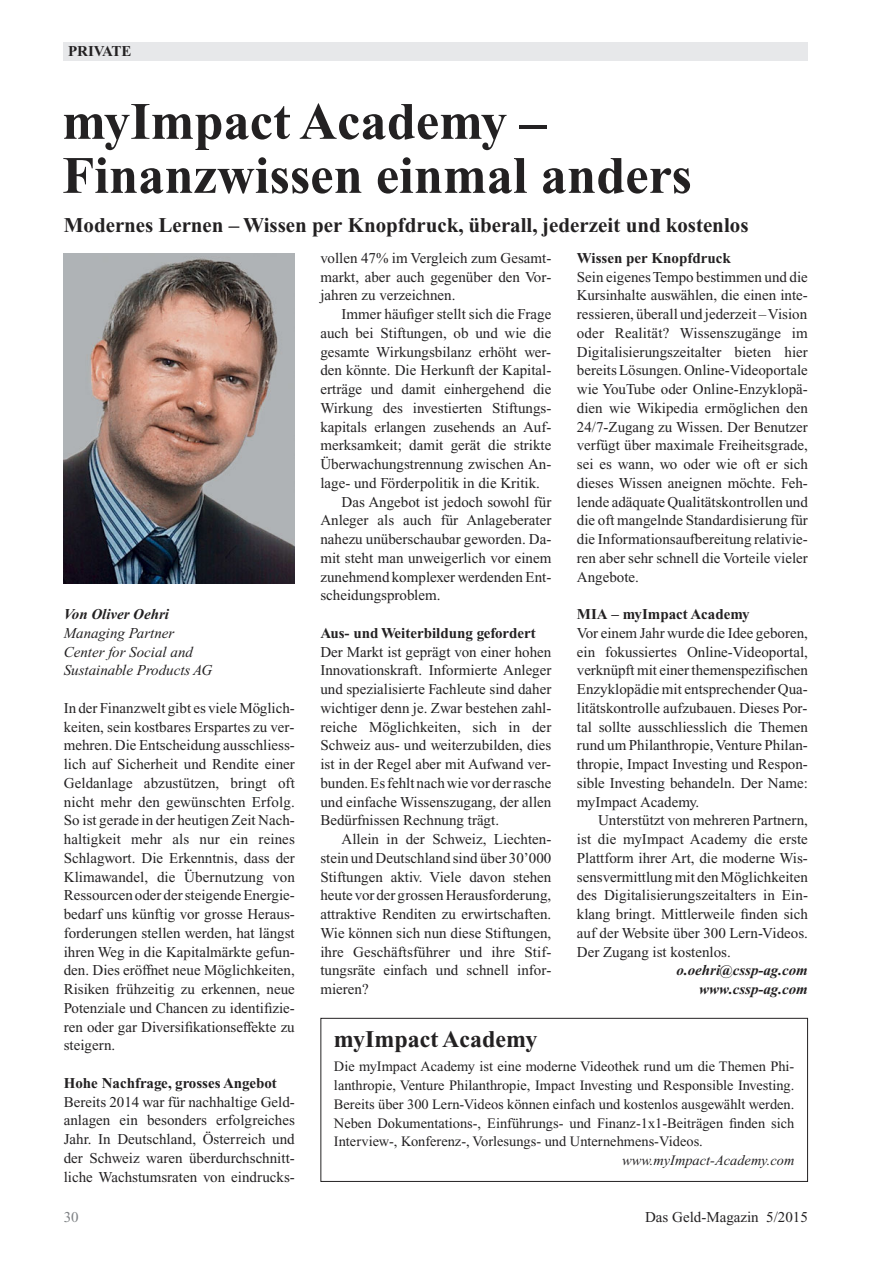
<style>
.page{position:relative;width:893px;height:1263px;background:#fff}
.page>*{position:absolute;margin:0;border:0;box-sizing:border-box;transform-origin:0 0}
.t1{font:700 52.5px/54px "Times New Roman PS Std";color:#232122}
.t2{font:700 24px "Times New Roman PS Std";color:#232122}
.t3{font:700 21px "Times New Roman PS Std";color:#232122}
.t4{font:15px/18.8px "Times New Roman PS Std";color:#232122;text-align:justify}
.t5{font:700 15px "Times New Roman PS Std";color:#232122}
.t6{font:italic 15px/18.8px "Times New Roman PS Std";color:#232122}
.t7{font:italic 700 15px/18.8px "Times New Roman PS Std";color:#232122;text-align:right}
.t8{font:15px "Times New Roman PS Std";color:#7f8285}
.t9{font:14.4px/18.8px "Times New Roman PS Std";color:#232122;text-align:justify}
.t10{font:italic 14.4px "Times New Roman PS Std";color:#232122}
</style>
<div class="page">
<div style="left:64px;top:43px;width:744px;height:18px;background:#e7e8ea"></div>
<div style="left:320px;top:1018px;width:488px;height:164px;border:1px solid #232122"></div>
<img style="left:64px;top:253px;width:231px;height:331px">
<p class="t5" style="left:68px;top:46px;width:65px">PrIVAte</p>
<h1 class="t1" style="left:62px;top:100px;width:631px">myImpact Academy –<br>Finanzwissen einmal anders</h1>
<h3 class="t3" style="left:64px;top:218px;width:686px">Modernes Lernen – Wissen per Knopfdruck, überall, jederzeit und kostenlos</h3>
<p class="t7" style="left:64px;top:606px;width:107px">Von Oliver Oehri</p>
<p class="t6" style="left:64px;top:625px;width:150px">Managing Partner<br>Center for Social and<br>Sustainable Products AG</p>
<p class="t4" style="left:64px;top:700px;width:233px">In der Finanzwelt gibt es viele Möglich&shy;keiten, sein kostbares Erspartes zu ver&shy;mehren. Die Entscheidung ausschliess&shy;lich auf Sicherheit und Rendite einer Geldanlage abzustützen, bringt oft nicht mehr den gewünschten Erfolg.<br>So ist gerade in der heutigen Zeit Nach&shy;haltigkeit mehr als nur ein reines Schlagwort. Die Erkenntnis, dass der Klimawandel, die Übernutzung von Ressourcen oder der steigende Energie&shy;bedarf uns künftig vor grosse Heraus&shy;forderungen stellen werden, hat längst ihren Weg in die Kapitalmärkte gefun&shy;den. Dies eröffnet neue Möglichkeiten, Risiken frühzeitig zu erkennen, neue Potenziale und Chancen zu identifizie&shy;ren oder gar Diversifikationseffekte zu steigern.</p>
<p class="t5" style="left:64px;top:1078px;width:215px">Hohe Nachfrage, grosses Angebot</p>
<p class="t4" style="left:64px;top:1093px;width:233px">Bereits 2014 war für nachhaltige Geld&shy;anlagen ein besonders erfolgreiches Jahr. In Deutschland, Österreich und der Schweiz waren überdurchschnitt - liche Wachstumsraten von eindrucks-</p>
<p class="t4" style="left:320px;top:250px;width:233px">vollen 47% im Vergleich zum Gesamt&shy;markt, aber auch gegenüber den Vor - jahren zu verzeichnen.</p>
<p class="t4" style="left:342px;top:306px;width:211px">Immer häufiger stellt sich die Frage</p>
<p class="t4" style="left:320px;top:325px;width:233px">auch bei Stiftungen, ob und wie die</p>
<p class="t4" style="left:320px;top:343px;width:232px">gesamte Wirkungsbilanz erhöht wer-</p>
<p class="t4" style="left:320px;top:362px;width:233px">den könnte. Die Herkunft der Kapital-</p>
<p class="t4" style="left:320px;top:381px;width:233px">erträge und damit einhergehend die</p>
<p class="t4" style="left:320px;top:400px;width:233px">Wirkung des investierten Stiftungs -</p>
<p class="t4" style="left:320px;top:418px;width:233px">kapitals erlangen zusehends an Auf-</p>
<p class="t4" style="left:320px;top:437px;width:233px">merksamkeit; damit gerät die strikte</p>
<p class="t4" style="left:320px;top:456px;width:233px">Überwachungstrennung zwischen An-</p>
<p class="t4" style="left:320px;top:475px;width:221px">lage- und Förderpolitik in die Kritik.</p>
<p class="t4" style="left:342px;top:493px;width:211px">Das Angebot ist jedoch sowohl für</p>
<p class="t4" style="left:320px;top:512px;width:233px">Anleger als auch für Anlageberater</p>
<p class="t4" style="left:320px;top:531px;width:233px">nahezu unüberschaubar geworden. Da-</p>
<p class="t4" style="left:320px;top:550px;width:233px">mit steht man unweigerlich vor einem</p>
<p class="t4" style="left:320px;top:568px;width:233px">zunehmend komplexer werdenden Ent-</p>
<p class="t4" style="left:320px;top:587px;width:122px">scheidungsproblem.</p>
<p class="t5" style="left:320px;top:628px;width:217px">Aus- und Weiterbildung gefordert</p>
<p class="t4" style="left:320px;top:643px;width:233px">Der Markt ist geprägt von einer hohen Innovationskraft. Informierte Anleger und spezialisierte Fachleute sind daher wichtiger denn je. Zwar bestehen zahl&shy;reiche Möglichkeiten, sich in der Schweiz aus- und weiterzubilden, dies ist in der Regel aber mit Aufwand ver&shy;bunden. Es fehlt nach wie vor der rasche und einfache Wissenszugang, der allen Bedürfnissen Rechnung trägt.</p>
<p class="t4" style="left:320px;top:831px;width:233px;text-indent:21px">Allein in der Schweiz, Liechten&shy;stein und Deutschland sind über 30’000<br>Stiftungen aktiv. Viele davon stehen heute vor der grossen Herausforderung, attraktive Renditen zu erwirtschaften.<br>Wie können sich nun diese Stiftungen, ihre Geschäftsführer und ihre Stif&shy;tungsräte einfach und schnell infor - mieren?</p>
<p class="t5" style="left:577px;top:253px;width:155px">Wissen per Knopfdruck</p>
<p class="t4" style="left:577px;top:268px;width:233px">Sein eigenes Tempo bestimmen und die Kursinhalte auswählen, die einen inte&shy;ressieren, überall und jederzeit – Vision oder Realität? Wissenszugänge im Digitalisierungszeitalter bieten hier bereits Lösungen. Online-Videoportale wie YouTube oder Online-Enzyklopä&shy;dien wie Wikipedia ermöglichen den 24/7-Zugang zu Wissen. Der Benutzer verfügt über maximale Freiheitsgrade, sei es wann, wo oder wie oft er sich dieses Wissen aneignen möchte. Feh&shy;lende adäquate Qualitätskontrollen und die oft mangelnde Standardisierung für die Informationsaufbereitung relativie&shy;ren aber sehr schnell die Vorteile vieler Angebote.</p>
<p class="t5" style="left:577px;top:609px;width:174px">MIA – myImpact Academy</p>
<p class="t4" style="left:577px;top:625px;width:233px">Vor einem Jahr wurde die Idee geboren, ein fokussiertes Online-Videoportal, verknüpft mit einer themenspezifischen Enzyklopädie mit entsprechender Qua&shy;litätskontrolle aufzubauen. Dieses Por&shy;tal sollte ausschliesslich die Themen rund um Philanthropie, Venture Philan&shy;thropie, Impact Investing und Respon&shy;sible Investing behandeln. Der Name: myImpact Academy.</p>
<p class="t4" style="left:577px;top:812px;width:233px;text-indent:21px">Unterstützt von mehreren Partnern, ist die myImpact Academy die erste Plattform ihrer Art, die moderne Wis&shy;sensvermittlung mit den Möglichkeiten des Digitalisierungszeitalters in Ein&shy;klang bringt. Mittlerweile finden sich auf der Website über 300 Lern-Videos.<br>Der Zugang ist kostenlos.</p>
<p class="t7" style="left:676px;top:962px;width:133px">o.oehri@cssp-ag.com www.cssp-ag.com</p>
<h2 class="t2" style="left:334px;top:1031px;width:205px">myImpact Academy</h2>
<p class="t9" style="left:334px;top:1058px;width:462px">Die myImpact Academy ist eine moderne Videothek rund um die Themen Phi&shy;lanthropie, Venture Philanthropie, Impact Investing und Responsible Investing.<br>Bereits über 300 Lern-Videos können einfach und kostenlos ausgewählt werden.<br>Neben Dokumentations-, Einführungs- und Finanz-1x1-Beiträgen finden sich Interview-, Konferenz-, Vorlesungs- und Unternehmens-Videos.</p>
<p class="t10" style="left:622px;top:1155px;width:174px">www.myImpact-Academy.com</p>
<p class="t8" style="left:64px;top:1212px;width:16px">30</p>
<p class="t4" style="left:645px;top:1209px;width:164px">Das Geld-Magazin 5/2015</p>
</div>
